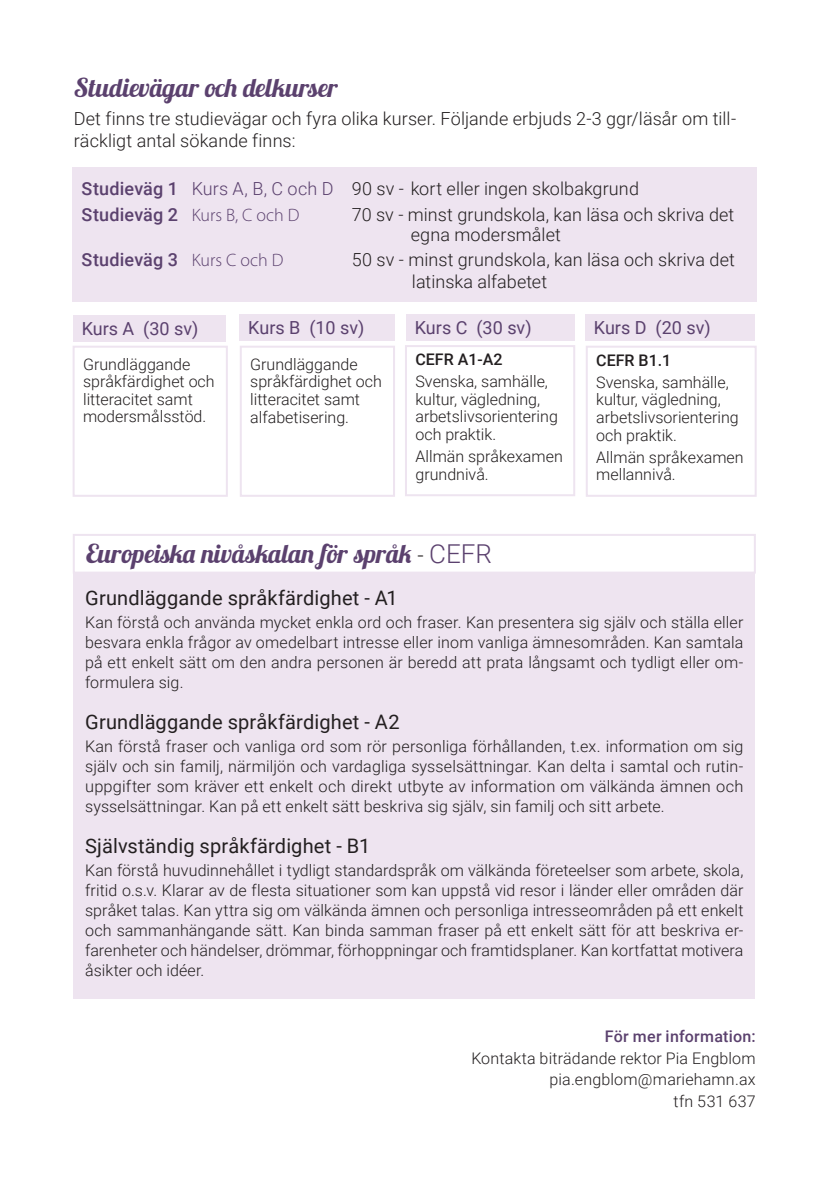
<style>
.page{position:relative;width:840px;height:1191px;background:#fff}
.page>*{position:absolute;margin:0;border:0;box-sizing:border-box;transform-origin:0 0}
.Underrubrik{font:26px "Lobster 1.3";color:#5b416e}
.Brödtext{font:26px "Lobster 1.3";letter-spacing:.005em;color:#5b416e}
.RUTA__Rubrik{font:20px "Roboto";letter-spacing:.005em;color:#231f20}
.Brödtext_-_en_spalt{font:300 18px/22px "Roboto";letter-spacing:.005em;color:#231f20}
.Underrubrik-2{font:18px "Roboto";color:#5b416e}
.Brödtext_-_en_spalt-2{font:300 18px "Myriad Pro";color:#5b416e}
.Brödtext_-_en_spalt-3{font:500 18px "Roboto";letter-spacing:.01em;color:#5b416e}
.RUTA__Text{font:300 16px/17.6px "Roboto";color:#231f20}
.Brödtext_-_en_spalt-4{font:300 16px "Roboto";letter-spacing:.01em;color:#231f20}
.Brödtext_-_en_spalt-5{font:500 16px "Roboto";letter-spacing:.015em;color:#5b416e}
.t1{font:500 16px "Roboto";color:#231f20}
.s1{font-weight:500;color:#5b416e}
.s2{color:#5b416e}
.s3{font-family:"Roboto";font-weight:500}
.s4{font-family:"Myriad Pro";font-weight:300}
.s5{font-family:"Roboto";font-weight:300;font-size:22px;color:#231f20}
.s6{font-family:"Roboto";font-weight:300}
</style>
<div class="page">
<div style="left:73px;top:167px;width:683px;height:134px;background:#eee4f0"></div>
<div style="left:74px;top:572px;width:680px;height:426px;background:#eee4f0"></div>
<div style="left:73px;top:534px;width:682px;height:39px;border:2px solid #eee4f0"></div>
<div style="left:73px;top:315px;width:153px;height:26px;background:#eee4f0"></div>
<div style="left:240px;top:314px;width:155px;height:27px;background:#eee4f0"></div>
<div style="left:406px;top:314px;width:169px;height:27px;background:#eee4f0"></div>
<div style="left:585px;top:314px;width:169px;height:27px;background:#eee4f0"></div>
<div style="left:73px;top:346px;width:155px;height:151px;border:2px solid #eee4f0"></div>
<div style="left:240px;top:346px;width:155px;height:151px;border:2px solid #eee4f0"></div>
<div style="left:405px;top:345px;width:170px;height:151px;border:2px solid #eee4f0"></div>
<div style="left:585px;top:346px;width:171px;height:151px;border:2px solid #eee4f0"></div>
<p class="Brödtext" style="left:74px;top:71px;width:266px">Studievägar och delkurser</p>
<p class="Brödtext_-_en_spalt" style="left:74px;top:107px;width:662px">Det finns tre studievägar och fyra olika kurser. Följande erbjuds 2-3 ggr/läsår om till&shy;räckligt antal sökande finns:</p>
<p class="Brödtext_-_en_spalt" style="left:81px;top:177px;width:558px"><span class="s1">Studieväg 1</span> <span class="s2">Kurs A, B, C och D</span> 90 sv - kort eller ingen skolbakgrund</p>
<p class="Brödtext_-_en_spalt-2" style="left:81px;top:204px;width:219px"><span class="s3">Studieväg 2</span> Kurs B, C och D</p>
<p class="Brödtext_-_en_spalt" style="left:410px;top:204px;width:325px;line-height:20px;text-indent:-59px">70 sv - minst grundskola, kan läsa och skriva det egna modersmålet</p>
<p class="Brödtext_-_en_spalt-3" style="left:81px;top:247px;width:203px">Studieväg 3 <span class="s4">Kurs C och D</span></p>
<p class="Brödtext_-_en_spalt" style="left:411px;top:248px;width:324px;text-indent:-60px">50 sv - minst grundskola, kan läsa och skriva det latinska alfabetet</p>
<p class="Underrubrik-2" style="left:82px;top:316px;width:118px">Kurs A (30 sv)</p>
<p class="Underrubrik-2" style="left:248px;top:315px;width:118px">Kurs B (10 sv)</p>
<p class="Underrubrik-2" style="left:414px;top:315px;width:118px">Kurs C (30 sv)</p>
<p class="Underrubrik-2" style="left:593px;top:315px;width:118px">Kurs D (20 sv)</p>
<p class="RUTA__Text" style="left:83px;top:354px;width:133px">Grundläggande språkfärdighet och litteracitet samt modersmålsstöd.</p>
<p class="RUTA__Text" style="left:250px;top:354px;width:133px">Grundläggande språkfärdighet och litteracitet samt alfabetisering.</p>
<p class="t1" style="left:415px;top:348px;width:88px">CEFR A1-A2</p>
<p class="t1" style="left:596px;top:349px;width:76px">CEFR B1.1</p>
<p class="RUTA__Text" style="left:596px;top:372px;width:144px">Svenska, samhälle, kultur, vägledning, arbetslivsorientering och praktik.</p>
<p class="RUTA__Text" style="left:596px;top:447px;width:149px">Allmän språkexamen mellannivå.</p>
<p class="RUTA__Text" style="left:415px;top:372px;width:144px">Svenska, samhälle, kultur, vägledning, arbetslivsorientering och praktik.</p>
<p class="RUTA__Text" style="left:415px;top:447px;width:149px">Allmän språkexamen grundnivå.</p>
<p class="Underrubrik" style="left:86px;top:537px;width:407px">Europeiska nivåskalan för språk <span class="s5">-</span> <span class="s6">CEFR</span></p>
<p class="RUTA__Rubrik" style="left:85px;top:584px;width:314px">Grundläggande språkfärdighet - A1</p>
<p class="RUTA__Text" style="left:85px;top:611px;width:659px;line-height:20px;text-align:justify">Kan förstå och använda mycket enkla ord och fraser. Kan presentera sig själv och ställa eller besvara enkla frågor av omedelbart intresse eller inom vanliga ämnesområden. Kan samtala på ett enkelt sätt om den andra personen är beredd att prata långsamt och tydligt eller om&shy;formulera sig.</p>
<p class="RUTA__Rubrik" style="left:85px;top:707px;width:316px">Grundläggande språkfärdighet - A2</p>
<p class="RUTA__Text" style="left:85px;top:735px;width:659px;line-height:20px;text-align:justify">Kan förstå fraser och vanliga ord som rör personliga förhållanden, t.ex. information om sig själv och sin familj, närmiljön och vardagliga sysselsättningar. Kan delta i samtal och rutin&shy;uppgifter som kräver ett enkelt och direkt utbyte av information om välkända ämnen och sysselsättningar. Kan på ett enkelt sätt beskriva sig själv, sin familj och sitt arbete.</p>
<p class="RUTA__Rubrik" style="left:85px;top:831px;width:286px">Självständig språkfärdighet - B1</p>
<p class="RUTA__Text" style="left:85px;top:859px;width:659px;line-height:20px;text-align:justify">Kan förstå huvudinnehållet i tydligt standardspråk om välkända företeelser som arbete, skola, fritid o.s.v. Klarar av de flesta situationer som kan uppstå vid resor i länder eller områden där språket talas. Kan yttra sig om välkända ämnen och personliga intresseområden på ett enkelt och sammanhängande sätt. Kan binda samman fraser på ett enkelt sätt för att beskriva er&shy;farenheter och händelser, drömmar, förhoppningar och framtidsplaner. Kan kortfattat motivera åsikter och idéer.</p>
<p class="Brödtext_-_en_spalt-5" style="left:604px;top:1025px;width:152px">För mer information:</p>
<p class="Brödtext_-_en_spalt-4" style="left:471px;top:1046px;width:286px">Kontakta biträdande rektor Pia Engblom</p>
<p class="Brödtext_-_en_spalt-4" style="left:549px;top:1068px;width:207px">pia.engblom@mariehamn.ax</p>
<p class="Brödtext_-_en_spalt-4" style="left:673px;top:1090px;width:83px">tfn 531 637</p>
</div>
